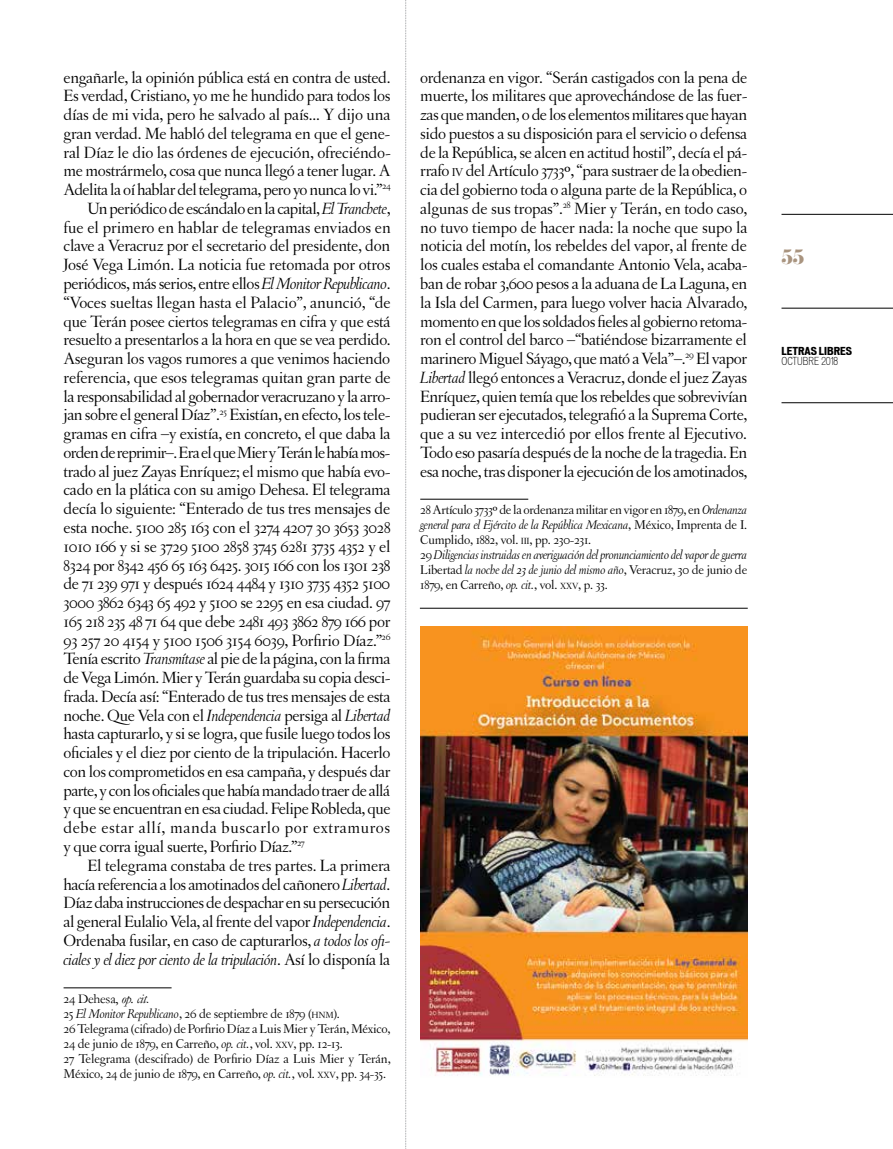
<style>
.page{position:relative;width:893px;height:1149px;background:#fff}
.page>*{position:absolute;margin:0;border:0;box-sizing:border-box;transform-origin:0 0}
.t1{font:18px "Eloquent JF";color:#a9947f}
.t2{font:17.25px/18.8px "Letras Oldstyle";letter-spacing:-.025em;color:#000;text-align:justify}
.t3{font:17.25px "Letras Oldstyle";letter-spacing:-.005em;color:#000}
.t4{font:italic 17.25px "Letras Oldstyle";letter-spacing:-.025em;color:#000}
.t5{font:17.25px "Letras Oldstyle";letter-spacing:.03em;color:#000}
.t6{font:13.5px/15px "Letras Oldstyle";letter-spacing:-.015em;color:#000}
.t7{font:13.5px "Garamond";letter-spacing:-.02em;color:#000}
.t8{font:700 expanded 10.5px "Vonnes";color:#000}
.t9{font:300 condensed 10.5px "Vonnes";color:#000}
.s1{font-style:italic}
.s2{font-style:normal}
.s3{font-family:"Letras Oldstyle"}
.s4{font-size:9.45px}
.s5{font-size:12.15px}
.s6{font-family:"Adobe Garamond Pro"}
</style>
<div class="page">
<hr style="left:781px;top:214px;width:112px;height:1px;background:#000">
<hr style="left:781px;top:308px;width:112px;height:1px;background:#000">
<hr style="left:781px;top:402px;width:112px;height:1px;background:#000">
<svg style="left:405px;top:0;width:2px;height:1149px"></svg>
<hr style="left:64px;top:987px;width:108px;height:1px;background:#000">
<hr style="left:420px;top:499px;width:108px;height:1px;background:#000">
<hr style="left:420px;top:607px;width:328px;height:1px;background:#000">
<img style="left:420px;top:626px;width:328px;height:450px">
<p class="t2" style="left:64px;top:68px;width:328px">engañarle, la opinión pública está en contra de usted.</p>
<p class="t2" style="left:64px;top:86px;width:328px">Es verdad, Cristiano, yo me he hundido para todos los</p>
<p class="t2" style="left:64px;top:105px;width:328px">días de mi vida, pero he salvado al país... Y dijo una</p>
<p class="t2" style="left:64px;top:124px;width:328px">gran verdad. Me habló del telegrama en que el gene-</p>
<p class="t2" style="left:64px;top:143px;width:329px">ral Díaz le dio las órdenes de ejecución, ofreciéndo-</p>
<p class="t2" style="left:64px;top:161px;width:328px">me mostrármelo, cosa que nunca llegó a tener lugar. A</p>
<p class="t2" style="left:64px;top:180px;width:328px">Adelita la oí hablar del telegrama, pero yo nunca lo vi.”<sup>24</sup></p>
<p class="t2" style="left:88px;top:199px;width:304px">Un periódico de escándalo en la capital, <span class="s1">El Tranchete</span>,</p>
<p class="t3" style="left:64px;top:217px;width:329px">fue el primero en hablar de telegramas enviados en</p>
<p class="t2" style="left:64px;top:236px;width:328px">clave a Veracruz por el secretario del presidente, don</p>
<p class="t3" style="left:64px;top:255px;width:329px">José Vega Limón. La noticia fue retomada por otros</p>
<p class="t2" style="left:64px;top:274px;width:328px">periódicos, más serios, entre ellos <span class="s1">El Monitor Republicano</span>.</p>
<p class="t3" style="left:64px;top:292px;width:329px">“Voces sueltas llegan hasta el Palacio”, anunció, “de</p>
<p class="t2" style="left:64px;top:311px;width:328px">que Terán posee ciertos telegramas en cifra y que está</p>
<p class="t2" style="left:64px;top:330px;width:328px">resuelto a presentarlos a la hora en que se vea perdido.</p>
<p class="t2" style="left:64px;top:349px;width:328px">Aseguran los vagos rumores a que venimos haciendo</p>
<p class="t2" style="left:64px;top:368px;width:329px">referencia, que esos telegramas quitan gran parte de</p>
<p class="t2" style="left:64px;top:386px;width:329px">la responsabilidad al gobernador veracruzano y la arro-</p>
<p class="t2" style="left:64px;top:405px;width:328px">jan sobre el general Díaz”.<sup>25</sup> Existían, en efecto, los tele-</p>
<p class="t2" style="left:64px;top:424px;width:329px">gramas en cifra –y existía, en concreto, el que daba la</p>
<p class="t2" style="left:64px;top:443px;width:328px">orden de reprimir–. Era el que Mier y Terán le había mos-</p>
<p class="t2" style="left:64px;top:461px;width:328px">trado al juez Zayas Enríquez; el mismo que había evo-</p>
<p class="t2" style="left:64px;top:480px;width:328px">cado en la plática con su amigo Dehesa. El telegrama</p>
<p class="t2" style="left:64px;top:499px;width:328px">decía lo siguiente: “Enterado de tus tres mensajes de</p>
<p class="t2" style="left:64px;top:518px;width:329px">esta noche. 5100 285 163 con el 3274 4207 30 3653 3028</p>
<p class="t2" style="left:64px;top:536px;width:329px">1010 166 y si se 3729 5100 2858 3745 6281 3735 4352 y el</p>
<p class="t2" style="left:64px;top:555px;width:328px">8324 por 8342 456 65 163 6425. 3015 166 con los 1301 238</p>
<p class="t2" style="left:64px;top:574px;width:328px">de 71 239 971 y después 1624 4484 y 1310 3735 4352 5100</p>
<p class="t2" style="left:64px;top:593px;width:328px">3000 3862 6343 65 492 y 5100 se 2295 en esa ciudad. 97</p>
<p class="t2" style="left:64px;top:611px;width:328px">165 218 235 48 71 64 que debe 2481 493 3862 879 166 por</p>
<p class="t2" style="left:64px;top:630px;width:328px">93 257 20 4154 y 5100 1506 3154 6039, Porfirio Díaz.”<sup>26</sup></p>
<p class="t2" style="left:64px;top:649px;width:328px">Tenía escrito <span class="s1">Transmítase</span> al pie de la página, con la firma</p>
<p class="t2" style="left:64px;top:668px;width:329px">de Vega Limón. Mier y Terán guardaba su copia desci-</p>
<p class="t2" style="left:64px;top:686px;width:328px">frada. Decía así: “Enterado de tus tres mensajes de esta</p>
<p class="t2" style="left:64px;top:705px;width:328px">noche. Que Vela con el <span class="s1">Independencia</span> persiga al <span class="s1">Libertad</span></p>
<p class="t2" style="left:64px;top:724px;width:328px">hasta capturarlo, y si se logra, que fusile luego todos los</p>
<p class="t2" style="left:64px;top:743px;width:328px">oficiales y el diez por ciento de la tripulación. Hacerlo</p>
<p class="t2" style="left:64px;top:761px;width:328px">con los comprometidos en esa campaña, y después dar</p>
<p class="t2" style="left:64px;top:780px;width:328px">parte, y con los oficiales que había mandado traer de allá</p>
<p class="t2" style="left:64px;top:799px;width:329px">y que se encuentran en esa ciudad. Felipe Robleda, que</p>
<p class="t5" style="left:64px;top:817px;width:328px">debe estar allí, manda buscarlo por extramuros</p>
<p class="t2" style="left:64px;top:836px;width:243px">y que corra igual suerte, Porfirio Díaz.”<sup>27</sup></p>
<p class="t2" style="left:88px;top:855px;width:304px">El telegrama constaba de tres partes. La primera</p>
<p class="t2" style="left:64px;top:874px;width:328px">hacía referencia a los amotinados del cañonero <span class="s1">Libertad</span>.</p>
<p class="t2" style="left:64px;top:893px;width:328px">Díaz daba instrucciones de despachar en su persecución</p>
<p class="t2" style="left:64px;top:911px;width:328px">al general Eulalio Vela, al frente del vapor <span class="s1">Independencia</span>.</p>
<p class="t2" style="left:64px;top:930px;width:328px">Ordenaba fusilar, en caso de capturarlos, <span class="s1">a todos los ofi-</span></p>
<p class="t4" style="left:64px;top:949px;width:328px">ciales y el diez por ciento de la tripulación<span class="s2">. Así lo disponía la</span></p>
<p class="t7" style="left:64px;top:990px;width:87px"><span class="s3">24</span> Dehesa, <span class="s1">op. cit</span>.</p>
<p class="t6" style="left:64px;top:1005px;width:329px">25 <span class="s1">El Monitor Republicano</span>, 26 de septiembre de 1879 (<span class="s4">HNM</span>).<br>26 Telegrama (cifrado) de Porfirio Díaz a Luis Mier y Terán, México, 24 de junio de 1879, en Carreño, <span class="s1">op. cit.</span>, vol. <span class="s4">XXV</span>, pp. 12-13.<br>27 Telegrama (descifrado) de Porfirio Díaz a Luis Mier y Terán, México, 24 de junio de 1879, en Carreño, <span class="s1">op. cit.</span>, vol. <span class="s4">XXV</span>, pp. 34-35.</p>
<p class="t2" style="left:420px;top:68px;width:329px">ordenanza en vigor. “Serán castigados con la pena de muerte, los militares que aprovechándose de las fuer&shy;zas que manden, o de los elementos militares que hayan sido puestos a su disposición para el servicio o defensa de la República, se alcen en actitud hostil”, decía el pá&shy;rrafo <span class="s5">IV</span> del Artículo 3733<span class="s6">º</span>, “para sustraer de la obedien&shy;cia del gobierno toda o alguna parte de la República, o algunas de sus tropas”.<sup>28</sup> Mier y Terán, en todo caso, no tuvo tiempo de hacer nada: la noche que supo la noticia del motín, los rebeldes del vapor, al frente de los cuales estaba el comandante Antonio Vela, acaba&shy;ban de robar 3,600 pesos a la aduana de La Laguna, en la Isla del Carmen, para luego volver hacia Alvarado, momento en que los soldados fieles al gobierno retoma&shy;ron el control del barco –“batiéndose bizarramente el marinero Miguel Sáyago, que mató a Vela”–.<sup>29</sup> El vapor <span class="s1">Libertad</span> llegó entonces a Veracruz, donde el juez Zayas Enríquez, quien temía que los rebeldes que sobrevivían pudieran ser ejecutados, telegrafió a la Suprema Corte, que a su vez intercedió por ellos frente al Ejecutivo.<br>Todo eso pasaría después de la noche de la tragedia. En esa noche, tras disponer la ejecución de los amotinados,</p>
<p class="t6" style="left:420px;top:502px;width:329px">28 Artículo 3733<span class="s6">º</span> de la ordenanza militar en vigor en 1879, en <span class="s1">Ordenanza general para el Ejército de la República Mexicana</span>, México, Imprenta de I.<br>Cumplido, 1882, vol. <span class="s4">III</span>, pp. 230-231.<br>29 <span class="s1">Diligencias instruidas en averiguación del pronunciamiento del vapor de guerra </span>Libertad <span class="s1">la noche del 23 de junio del mismo año</span>, Veracruz, 30 de junio de 1879, en Carreño, <span class="s1">op. cit.</span>, vol. <span class="s4">XXV</span>, p. 33.</p>
<p class="t1" style="left:781px;top:245px;width:24px">55</p>
<p class="t8" style="left:781px;top:344px;width:72px">LETRAS LIBRES</p>
<p class="t9" style="left:781px;top:355px;width:58px">OCTUBRE 2018</p>
</div>
